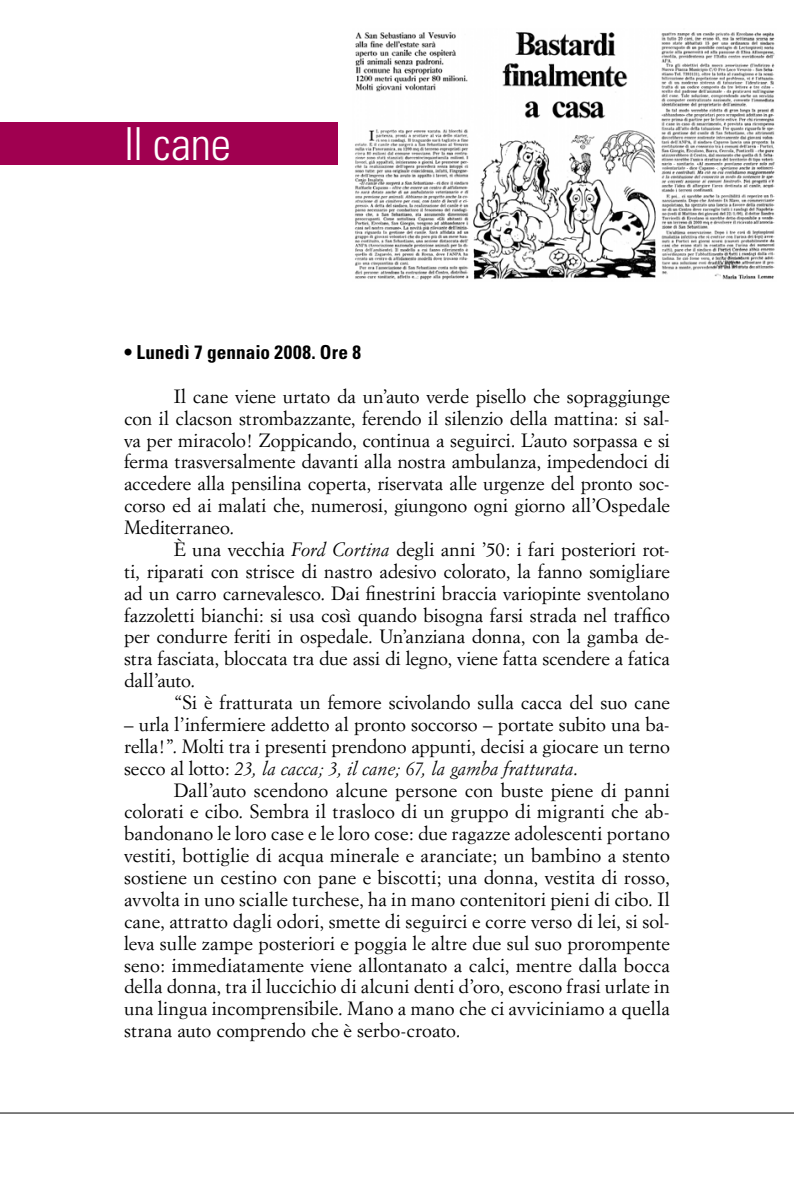
<style>
.page{position:relative;width:794px;height:1191px;background:#fff}
.page>*{position:absolute;margin:0;border:0;box-sizing:border-box;transform-origin:0 0}
.t1{font:300 condensed 45.5px "Univers";letter-spacing:-.01em;color:#fff}
.t2{font:700 condensed 19.25px "Univers";letter-spacing:.005em;color:#000}
.t3{font:18.9px/21.9px "Simoncini Garamond";color:#000;text-align:justify}
.s1{font-style:italic}
</style>
<div class="page">
<hr style="left:0;top:1112px;width:794px;height:1px;background:#000">
<div style="left:0;top:123px;width:337px;height:42px;background:#a00050"></div>
<img style="left:354px;top:32px;width:421px;height:248px">
<h1 class="t1" style="left:124px;top:117px;width:108px">Il cane</h1>
<p class="t2" style="left:124px;top:340px;width:238px">• Lunedì 7 gennaio 2008. Ore 8</p>
<p class="t3" style="left:124px;top:385px;width:547px;text-indent:50px">Il cane viene urtato da un’auto verde pisello che sopraggiunge con il clacson strombazzante, ferendo il silenzio della mattina: si sal&shy;va per miracolo! Zoppicando, continua a seguirci. L’auto sorpassa e si ferma trasversalmente davanti alla nostra ambulanza, impedendoci di accedere alla pensilina coperta, riservata alle urgenze del pronto soc&shy;corso ed ai malati che, numerosi, giungono ogni giorno all’Ospedale Mediterraneo.</p>
<p class="t3" style="left:124px;top:538px;width:547px;text-indent:50px">è una vecchia <span class="s1">Ford Cortina</span> degli anni ’50: i fari posteriori rot&shy;ti, riparati con strisce di nastro adesivo colorato, la fanno somigliare ad un carro carnevalesco. Dai finestrini braccia variopinte sventolano fazzoletti bianchi: si usa così quando bisogna farsi strada nel traffico per condurre feriti in ospedale. Un’anziana donna, con la gamba de&shy;stra fasciata, bloccata tra due assi di legno, viene fatta scendere a fatica dall’auto.</p>
<p class="t3" style="left:174px;top:691px;width:497px">“Si è fratturata un femore scivolando sulla cacca del suo cane</p>
<p class="t3" style="left:124px;top:713px;width:547px">– urla l’infermiere addetto al pronto soccorso – portate subito una ba&shy;rella!”. Molti tra i presenti prendono appunti, decisi a giocare un terno secco al lotto: <span class="s1">23, la cacca; 3, il cane; 67, la gamba fratturata</span>.</p>
<p class="t3" style="left:124px;top:778px;width:547px;text-indent:50px">Dall’auto scendono alcune persone con buste piene di panni colorati e cibo. Sembra il trasloco di un gruppo di migranti che ab&shy;bandonano le loro case e le loro cose: due ragazze adolescenti portano vestiti, bottiglie di acqua minerale e aranciate; un bambino a stento sostiene un cestino con pane e biscotti; una donna, vestita di rosso, avvolta in uno scialle turchese, ha in mano contenitori pieni di cibo. Il cane, attratto dagli odori, smette di seguirci e corre verso di lei, si sol&shy;leva sulle zampe posteriori e poggia le altre due sul suo prorompente seno: immediatamente viene allontanato a calci, mentre dalla bocca della donna, tra il luccichio di alcuni denti d’oro, escono frasi urlate in una lingua incomprensibile. Mano a mano che ci avviciniamo a quella strana auto comprendo che è serbo-croato.</p>
</div>
